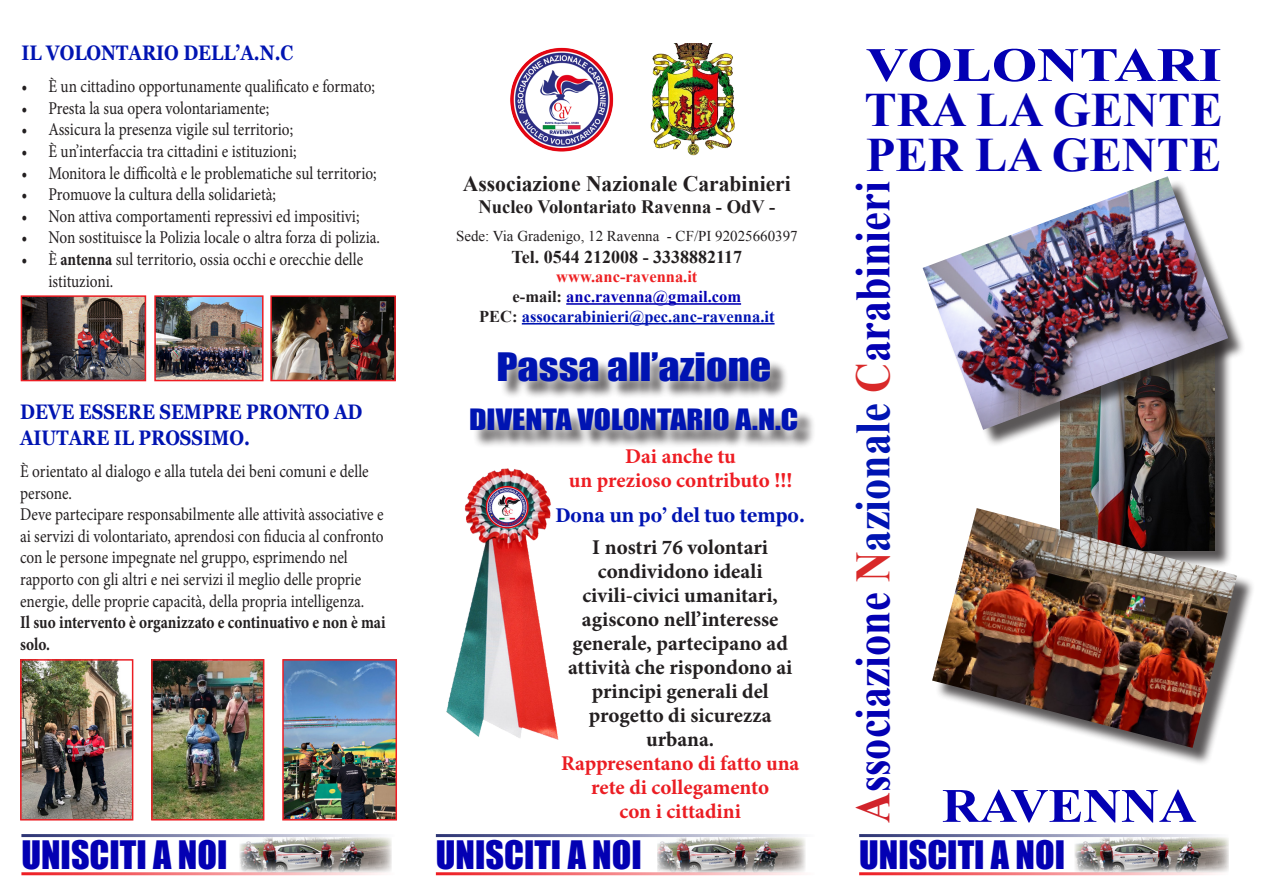
<style>
.page{position:relative;width:1263px;height:893px;background:#fff}
.page>*{position:absolute;margin:0;border:0;box-sizing:border-box;transform-origin:0 0}
.t1{font:700 49.05px "Times New Roman";color:#0300b3;scale:.86 1}
.t2{font:700 48px "Times New Roman";color:#0300b3}
.t3{font:700 48px "Times New Roman";color:#0300b3;scale:1.22 1}
.t4{font:700 48px "Times New Roman";color:#0300b3;scale:1.09 1}
.t5{font:36px "Impact";color:#0300b3}
.t6{font:36px "Impact";color:#0014b2;scale:1.17 1}
.t7{font:27px "Impact";color:#0014b2;scale:1.17 1}
.t8{font:700 22.05px "Times New Roman";color:#231f20}
.t9{font:700 21px/24px "Minion Pro";color:#231f20;text-align:center}
.t10{font:700 21px/25.2px "Georgia";color:#0014b2;scale:.85 1}
.t11{font:700 21px "Minion Pro";color:#eb1d23}
.t12{font:700 21px/24px "Minion Pro";color:#ee1d23;text-align:center}
.t13{font:700 19.8px "Georgia";color:#0014b2;scale:.91 1}
.t14{font:700 18.9px "Times New Roman";color:#231f20}
.t15{font:18px/21.6px "Minion Pro";color:#231f20;scale:.85 1}
.t16{font:700 18px "Times New Roman";color:#231f20}
.t17{font:700 16.5px/19.8px "Times New Roman";color:#0014b2;text-align:center}
.t18{font:700 16.5px "Times New Roman";color:#ee2123}
.t19{font:15px "Times New Roman";color:#231f20}
.s1{font-weight:700}
.s2{color:#231f20}
.s3{color:#0300b3}
.s4{color:#d1232a}
.s5{color:#d92929}
.s6{color:#0014b2}
</style>
<div class="page">
<div style="left:1062px;top:322px;width:171px;height:247px;background:#231f20;opacity:.75"></div>
<img style="left:1060px;top:447px;width:154px;height:61px">
<div style="left:926px;top:180px;width:320px;height:267px;background:#231f20;opacity:.75"></div>
<img style="left:923px;top:176px;width:305px;height:254px">
<img style="left:650px;top:44px;width:84px;height:111px">
<img style="left:510px;top:47px;width:104px;height:105px">
<hr style="left:566px;top:303px;width:175px;height:2px;background:#0300b3">
<hr style="left:522px;top:323px;width:252px;height:2px;background:#0014b2">
<div style="left:473px;top:410px;width:343px;height:39px;background:#231f20;opacity:.75"></div>
<div style="left:460px;top:399px;width:347px;height:41px;background:#fff;opacity:.75"></div>
<img style="left:23px;top:662px;width:107px;height:155px">
<div style="left:20px;top:659px;width:113px;height:161px;border:2px solid #eb1d23"></div>
<img style="left:446px;top:468px;width:112px;height:272px">
<div style="left:500px;top:354px;width:289px;height:46px;background:#231f20;opacity:.75"></div>
<div style="left:488px;top:342px;width:291px;height:48px;background:#fff;opacity:.75"></div>
<img style="left:1075px;top:837px;width:153px;height:35px">
<hr style="left:859px;top:834px;width:369px;height:3px;background:#2c3474">
<hr style="left:859px;top:872px;width:369px;height:3px;background:#ee1d23">
<img style="left:240px;top:837px;width:151px;height:35px">
<hr style="left:21px;top:834px;width:374px;height:3px;background:#2c3474">
<hr style="left:21px;top:872px;width:374px;height:3px;background:#ee1d23">
<img style="left:657px;top:837px;width:148px;height:35px">
<hr style="left:436px;top:834px;width:379px;height:3px;background:#2c3474">
<hr style="left:436px;top:872px;width:379px;height:3px;background:#ee1d23">
<img style="left:154px;top:662px;width:107px;height:155px">
<div style="left:151px;top:659px;width:113px;height:161px;border:2px solid #ee1d23"></div>
<img style="left:24px;top:298px;width:119px;height:80px">
<div style="left:21px;top:295px;width:125px;height:86px;border:2px solid #eb1d23"></div>
<img style="left:157px;top:298px;width:104px;height:80px">
<div style="left:154px;top:295px;width:110px;height:86px;border:2px solid #ee1d23"></div>
<img style="left:273px;top:298px;width:120px;height:80px">
<div style="left:270px;top:295px;width:126px;height:86px;border:2px solid #ee1d23"></div>
<img style="left:285px;top:662px;width:109px;height:155px">
<div style="left:282px;top:659px;width:115px;height:161px;border:2px solid #ee1d23"></div>
<div style="left:935px;top:511px;width:320px;height:255px;background:#231f20;opacity:.75"></div>
<img style="left:932px;top:508px;width:305px;height:240px">
<p class="t10" style="left:21px;top:40px;width:321px">IL VOLONTARIO DELL’A.N.C</p>
<p class="t15" style="left:21px;top:76px;width:418px">• È un cittadino opportunamente qualificato e formato;</p>
<p class="t15" style="left:21px;top:97px;width:293px">• Presta la sua opera volontariamente;</p>
<p class="t15" style="left:21px;top:119px;width:321px">• Assicura la presenza vigile sul territorio;</p>
<p class="t15" style="left:21px;top:141px;width:325px">• È un’interfaccia tra cittadini e istituzioni;</p>
<p class="t15" style="left:21px;top:162px;width:420px">• Monitora le difficoltà e le problematiche sul territorio;</p>
<p class="t15" style="left:21px;top:184px;width:301px">• Promuove la cultura della solidarietà;</p>
<p class="t15" style="left:21px;top:205px;width:399px">• Non attiva comportamenti repressivi ed impositivi;</p>
<p class="t15" style="left:21px;top:227px;width:423px">• Non sostituisce la Polizia locale o altra forza di polizia.</p>
<p class="t15" style="left:48px;top:249px;width:372px;text-indent:-27px">• È <span class="s1">antenna</span> sul territorio, ossia occhi e orecchie delle istituzioni.</p>
<p class="t10" style="left:20px;top:400px;width:404px">DEVE ESSERE SEMPRE PRONTO AD<br>AIUTARE IL PROSSIMO.</p>
<p class="t15" style="left:20px;top:461px;width:431px">È orientato al dialogo e alla tutela dei beni comuni e delle persone.<br>Deve partecipare responsabilmente alle attività associative e ai servizi di volontariato, aprendosi con fiducia al confronto con le persone impegnate nel gruppo, esprimendo nel rapporto con gli altri e nei servizi il meglio delle proprie energie, delle proprie capacità, della propria intelligenza.<br><span class="s1">Il suo intervento è organizzato e continuativo e non è mai solo.</span></p>
<p class="t8" style="left:463px;top:168px;width:330px">Associazione Nazionale Carabinieri</p>
<p class="t14" style="left:478px;top:193px;width:298px">Nucleo Volontariato Ravenna - OdV -</p>
<p class="t19" style="left:456px;top:226px;width:343px">Sede: Via Gradenigo, 12 Ravenna - CF/PI 92025660397</p>
<p class="t16" style="left:511px;top:244px;width:232px">Tel. 0544 212008 - 3338882117</p>
<p class="t18" style="left:556px;top:265px;width:143px">www.anc-ravenna.it</p>
<p class="t17" style="left:479px;top:286px;width:297px"><span class="s2">e-mail:</span> <span class="s3">anc.ravenna@gmail.com<br></span><span class="s2">PEC:</span> assocarabinieri@pec.anc-ravenna.it</p>
<p class="t6" style="left:496px;top:338px;width:236px">Passa all’azione</p>
<p class="t7" style="left:469px;top:398px;width:283px">DIVENTA VOLONTARIO A.N.C</p>
<p class="t12" style="left:569px;top:444px;width:225px">Dai anche tu<br>un prezioso contributo !!!</p>
<p class="t13" style="left:555px;top:502px;width:275px">Dona un po’ del tuo tempo.</p>
<p class="t9" style="left:592px;top:535px;width:177px">I nostri 76 volontari</p>
<p class="t9" style="left:598px;top:559px;width:166px">condividono ideali</p>
<p class="t9" style="left:582px;top:583px;width:197px">civili-civici umanitari,</p>
<p class="t9" style="left:582px;top:607px;width:198px">agiscono nell’interesse</p>
<p class="t9" style="left:572px;top:631px;width:217px">generale, partecipano ad</p>
<p class="t9" style="left:568px;top:655px;width:226px">attività che rispondono ai</p>
<p class="t9" style="left:592px;top:679px;width:178px">principi generali del</p>
<p class="t9" style="left:589px;top:703px;width:184px">progetto di sicurezza urbana.</p>
<p class="t11" style="left:561px;top:749px;width:240px">Rappresentano di fatto una</p>
<p class="t11" style="left:591px;top:773px;width:180px">rete di collegamento</p>
<p class="t11" style="left:619px;top:797px;width:123px">con i cittadini</p>
<p class="t3" style="left:866px;top:32px;width:293px">VOLONTARI</p>
<p class="t2" style="left:865px;top:77px;width:360px">TRA LA GENTE</p>
<p class="t2" style="left:866px;top:122px;width:357px">PER LA GENTE</p>
<p class="t1" style="left:839px;top:823px;width:747px;rotate:-90deg"><span class="s4">A</span>ssociazione <span class="s5">N</span><span class="s6">azionale</span> <span class="s5">C</span>arabinieri</p>
<p class="t4" style="left:942px;top:773px;width:235px">RAVENNA</p>
<p class="t5" style="left:21px;top:827px;width:207px">UNISCITI A NOI</p>
<p class="t5" style="left:436px;top:827px;width:207px">UNISCITI A NOI</p>
<p class="t5" style="left:859px;top:827px;width:207px">UNISCITI A NOI</p>
</div>
